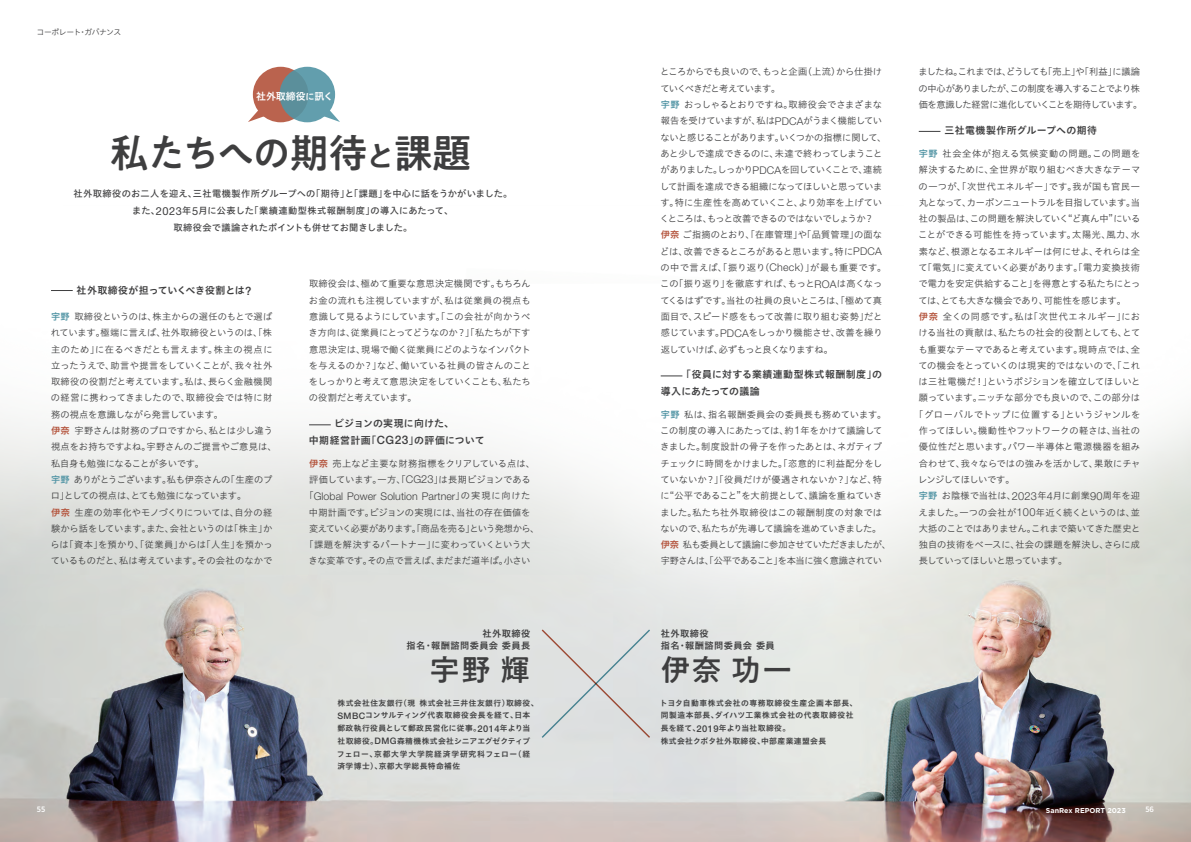
<style>
.page{position:relative;width:1191px;height:842px;background:#fff}
.page>*{position:absolute;margin:0;border:0;box-sizing:border-box;transform-origin:0 0}
.t1{font:500 39.7px "PA1 Gothic Std";letter-spacing:-.055em;color:#3e3e3f}
.t2{font:500 29.8px "PA1 Gothic Std";color:#3e3e3f}
.t3{font:300 10.6px "Helvetica Neue LT Std";letter-spacing:.005em;color:#3e3e3f}
.t4{font:9.9px/16.3px "Hiragino UD Sans Std W6";letter-spacing:.035em;color:#3e3e3f}
.t5{font:9.9px "Hiragino UD Sans Std W6";color:#3e3e3f}
.t6{font:9.9px "Hiragino UD Sans Std W6";color:#fff}
.t7{font:9.2px/16.3px "Hiragino UD Sans Std W3";letter-spacing:-.01em;color:#3e3e3f}
.t8{font:9.2px/17px "Hiragino UD Sans Std W5";letter-spacing:.025em;color:#3e3e3f;text-align:center}
.t9{font:9.2px/16.3px "Hiragino UD Sans Std W3";letter-spacing:-.06em;color:#3e3e3f}
.t10{font:9.2px "Hiragino UD Sans Std W3";letter-spacing:.02em;color:#3e3e3f}
.t11{font:9.2px "Hiragino UD Sans Std W3";letter-spacing:.01em;color:#3e3e3f}
.t12{font:9.2px "Hiragino UD Sans Std W3";letter-spacing:.045em;color:#3e3e3f}
.t13{font:9.2px/12.1px "Hiragino UD Sans Std W6";letter-spacing:.05em;color:#3e3e3f}
.t14{font:9.2px "Hiragino UD Sans Std W3";letter-spacing:-.05em;color:#3e3e3f}
.t15{font:9.2px "Hiragino UD Sans Std W3";letter-spacing:-.065em;color:#3e3e3f}
.t16{font:9.2px "Hiragino UD Sans Std W3";letter-spacing:-.04em;color:#3e3e3f}
.t17{font:9.2px "Hiragino UD Sans Std W3";letter-spacing:.03em;color:#3e3e3f}
.t18{font:9.2px "Hiragino UD Sans Std W3";letter-spacing:.055em;color:#3e3e3f}
.t19{font:9.2px "Hiragino UD Sans Std W3";letter-spacing:.025em;color:#3e3e3f}
.t20{font:9.2px "Hiragino UD Sans Std W3";letter-spacing:.06em;color:#3e3e3f}
.t21{font:7.8px/12.8px "Hiragino UD Sans Std W6";letter-spacing:.055em;color:#3e3e3f}
.t22{font:7.8px "Hiragino UD Sans Std W3";letter-spacing:-.065em;color:#3e3e3f}
.t23{font:500 7.8px "Gotham Narrow";color:#fff}
.t24{font:700 7.1px "Gotham";color:#fff}
.s1{font-size:9.2px}
.s2{font-size:31.2px}
.s3{font-family:"Helvetica Neue LT Std";font-size:11.1px}
.s4{font-family:"Helvetica Neue LT Std";font-weight:500;font-size:11.4px}
.s5{font-family:"Hiragino UD Sans Std W6";color:#5194a4}
.s6{font-family:"Hiragino UD Sans Std W6";color:#b3523a}
.s7{font-family:"Helvetica Neue LT Std";font-weight:500;font-size:11.9px}
.s8{font-family:"Helvetica Neue LT Std";font-weight:300;font-size:10.6px}
.s9{font-family:"Helvetica Neue LT Std";font-weight:300;font-size:11.1px}
.s10{font-family:"Hiragino UD Sans Std W3";font-weight:400;font-size:9.2px}
.s11{font-family:"Helvetica Neue LT Std";font-weight:500;font-size:9px}
.s12{font-family:"Helvetica Neue LT Std";font-weight:500;font-size:9.4px}
</style>
<div class="page">
<img style="left:0;top:375px;width:1191px;height:467px">
<svg style="left:51px;top:290px;width:22px;height:1px"></svg>
<svg style="left:660px;top:376px;width:22px;height:1px"></svg>
<svg style="left:918px;top:131px;width:22px;height:1px"></svg>
<svg style="left:309px;top:424px;width:22px;height:1px"></svg>
<div style="left:540px;top:628px;width:111px;height:111px;background:#dee1e0"></div>
<div style="left:253px;top:67px;width:55px;height:55px;background:#ba634e;border-radius:50%"></div>
<svg style="left:248px;top:106px;width:20px;height:16px"></svg>
<div style="left:279px;top:67px;width:56px;height:55px;background:linear-gradient(to right,#5d8b96,#63a3b3);border-radius:50%"></div>
<svg style="left:320px;top:106px;width:20px;height:16px"></svg>
<p class="t22" style="left:36px;top:26px;width:86px">コーポレート・ガバナンス</p>
<p class="t6" style="left:256px;top:88px;width:79px">社外取締役<span class="s1">に</span>訊く</p>
<h1 class="t1" style="left:110px;top:130px;width:363px">私たちへの期待<span class="s2">と</span>課題</h1>
<p class="t8" style="left:74px;top:185px;width:440px">社外取締役のお二人を迎え、三社電機製作所グループへの「期待」と「課題」を中心に話をうかがいました。また、<span class="s3">2023</span>年<span class="s3">5</span>月に公表した「業績連動型株式報酬制度」の導入にあたって、<br>取締役会で議論されたポイントも併せてお聞きしました。</p>
<p class="t5" style="left:77px;top:283px;width:176px">社外取締役が担っていくべき役割とは<span class="s4">?</span></p>
<p class="t7" style="left:51px;top:308px;width:228px"><span class="s5">宇野</span>取締役というのは、株主からの選任のもとで選ばれています。極端に言えば、社外取締役というのは、「株主のため」に在るべきだとも言えます。株主の視点に立ったうえで、助言や提言をしていくことが、我々社外取締役の役割だと考えています。私は、長らく金融機関の経営に携わってきましたので、取締役会では特に財務の視点を意識しながら発言しています。<br><span class="s6">伊奈</span>宇野さんは財務のプロですから、私とは少し違う視点をお持ちですよね。宇野さんのご提言やご意見は、私自身も勉強になることが多いです。<br><span class="s5">宇野</span>ありがとうございます。私も伊奈さんの「生産のプロ」としての視点は、とても勉強になっています。<br><span class="s6">伊奈</span>生産の効率化やモノづくりについては、自分の経験から話をしています。また、会社というのは「株主」からは「資本」を預かり、「従業員」からは「人生」を預かっているものだと、私は考えています。その会社のなかで</p>
<p class="t7" style="left:309px;top:275px;width:224px;text-align:justify">取締役会は、極めて重要な意思決定機関です。もちろんお金の流れも注視していますが、私は従業員の視点も意識して見るようにしています。「この会社が向かうべき方向は、従業員にとってどうなのか？」「私たちが下す意思決定は、現場で働く従業員にどのようなインパクトを与えるのか？」など、働いている社員の皆さんのことをしっかりと考えて意思決定をしていくことも、私たちの役割だと考えています。</p>
<p class="t4" style="left:309px;top:415px;width:177px;text-align:center">ビジョンの実現に向けた、<br>中期経営計画「<span class="s4">CG</span><span class="s7">23</span>」の評価について</p>
<p class="t7" style="left:309px;top:454px;width:227px"><span class="s6">伊奈</span>売上など主要な財務指標をクリアしている点は、評価しています。一方、「<span class="s8">CG</span><span class="s9">23</span>」は長期ビジョンである</p>
<p class="t3" style="left:304px;top:489px;width:227px"><span class="s10">「</span>Global Power Solution Partner<span class="s10">」の実現に向けた</span></p>
<p class="t7" style="left:309px;top:503px;width:223px">中期計画です。ビジョンの実現には、当社の存在価値を</p>
<p class="t15" style="left:309px;top:521px;width:232px">変えていく必要があります。「商品を売る」という発想から、</p>
<p class="t7" style="left:304px;top:536px;width:227px">「課題を解決するパートナー」に変わっていくという大</p>
<p class="t7" style="left:309px;top:552px;width:223px">きな変革です。その点で言えば、まだまだ道半ば。小さい</p>
<p class="t7" style="left:660px;top:63px;width:228px">ところからでも良いので、もっと企画（上流）から仕掛けていくべきだと考えています。<br><span class="s5">宇野</span>おっしゃるとおりですね。取締役会でさまざまな報告を受けていますが、私は<span class="s8">PDCA</span>がうまく機能していないと感じることがあります。いくつかの指標に関して、あと少しで達成できるのに、未達で終わってしまうことがありました。しっかり<span class="s8">PDCA</span>を回していくことで、連続して計画を達成できる組織になってほしいと思っています。特に生産性を高めていくこと、より効率を上げていくところは、もっと改善できるのではないでしょうか？<br><span class="s6">伊奈</span>ご指摘のとおり、「在庫管理」や「品質管理」の面などは、改善できるところがあると思います。特に<span class="s8">PDCA</span>の中で言えば、「振り返り（<span class="s8">Check</span>）」が最も重要です。この「振り返り」を徹底すれば、もっと<span class="s8">ROA</span>は高くなってくるはずです。当社の社員の良いところは、「極めて真面目で、スピード感をもって改善に取り組む姿勢」だと感じています。<span class="s8">PDCA</span>をしっかり機能させ、改善を繰り返していけば、必ずもっと良くなりますね。</p>
<p class="t4" style="left:660px;top:366px;width:223px;text-indent:21px">「役員に対する業績連動型株式報酬制度」の導入にあたっての議論</p>
<p class="t7" style="left:660px;top:406px;width:232px"><span class="s5">宇野</span>私は、指名報酬委員会の委員長も務めています。この制度の導入にあたっては、約<span class="s9">1</span>年をかけて議論してきました。制度設計の骨子を作ったあとは、ネガティブチェックに時間をかけました。「恣意的に利益配分をしていないか？」「役員だけが優遇されないか？」など、特に“公平であること”を大前提として、議論を重ねていきました。私たち社外取締役はこの報酬制度の対象ではないので、私たちが先導して議論を進めていきました。<span class="s6">伊奈</span>私も委員として議論に参加させていただきましたが、宇野さんは、「公平であること」を本当に強く意識されてい</p>
<p class="t23" style="left:37px;top:805px;width:10px">55</p>
<p class="t13" style="left:407px;top:627px;width:125px;text-align:right">社外取締役<br>指名・報酬諮問委員会委員長</p>
<h2 class="t2" style="left:430px;top:652px;width:102px">宇野 輝</h2>
<p class="t21" style="left:337px;top:696px;width:203px">株式会社住友銀行（現株式会社三井住友銀行）取締役、<br><span class="s11">SMBC</span>コンサルティング代表取締役会長を経て、日本郵政執行役員として郵政民営化に従事。<span class="s12">2014</span>年より当社取締役。<span class="s11">DMG</span>森精機株式会社シニアエグゼクティブフェロー、京都大学大学院経済学研究科フェロー（経済学博士）、京都大学総長特命補佐</p>
<p class="t21" style="left:660px;top:696px;width:199px">トヨタ自動車株式会社の専務取締役生産企画本部長、同製造本部長、ダイハツ工業株式会社の代表取締役社長を経て、<span class="s12">2019</span>年より当社取締役。<br>株式会社クボタ社外取締役、中部産業連盟会長</p>
<p class="t13" style="left:660px;top:627px;width:116px">社外取締役<br>指名・報酬諮問委員会委員</p>
<h2 class="t2" style="left:660px;top:652px;width:133px">伊奈 功一</h2>
<p class="t9" style="left:918px;top:63px;width:225px">ましたね。これまでは、どうしても「売上」や「利益」に議論の中心がありましたが、この制度を導入することでより株価を意識した経営に進化していくことを期待しています。</p>
<p class="t4" style="left:944px;top:121px;width:154px">三社電機製作所グループへの期待</p>
<p class="t20" style="left:918px;top:147px;width:223px"><span class="s5">宇野</span>社会全体が抱える気候変動の問題。この問題を</p>
<p class="t10" style="left:918px;top:163px;width:223px">解決するために、全世界が取り組むべき大きなテーマ</p>
<p class="t12" style="left:918px;top:179px;width:223px">の一つが、「次世代エネルギー」です。我が国も官民一</p>
<p class="t16" style="left:918px;top:195px;width:223px">丸となって、カーボンニュートラルを目指しています。当</p>
<p class="t7" style="left:918px;top:210px;width:223px">社の製品は、この問題を解決していく“ど真ん中”にいる</p>
<p class="t10" style="left:918px;top:228px;width:223px">ことができる可能性を持っています。太陽光、風力、水</p>
<p class="t7" style="left:918px;top:243px;width:223px">素など、根源となるエネルギーは何にせよ、それらは全</p>
<p class="t7" style="left:918px;top:259px;width:223px">て「電気」に変えていく必要があります。「電力変換技術</p>
<p class="t7" style="left:918px;top:275px;width:223px">で電力を安定供給すること」を得意とする私たちにとっ</p>
<p class="t7" style="left:918px;top:291px;width:209px">ては、とても大きな機会であり、可能性を感じます。</p>
<p class="t12" style="left:918px;top:310px;width:223px"><span class="s6">伊奈</span>全くの同感です。私は「次世代エネルギー」にお</p>
<p class="t17" style="left:918px;top:326px;width:223px">ける当社の貢献は、私たちの社会的役割としても、とて</p>
<p class="t7" style="left:918px;top:340px;width:223px">も重要なテーマであると考えています。現時点では、全</p>
<p class="t10" style="left:918px;top:358px;width:223px">ての機会をとっていくのは現実的ではないので、「これ</p>
<p class="t7" style="left:918px;top:373px;width:223px">は三社電機だ！」というポジションを確立してほしいと</p>
<p class="t7" style="left:918px;top:389px;width:223px">願っています。ニッチな部分でも良いので、この部分は</p>
<p class="t18" style="left:914px;top:407px;width:227px">「グローバルでトップに位置する」というジャンルを</p>
<p class="t7" style="left:918px;top:422px;width:223px">作ってほしい。機動性やフットワークの軽さは、当社の</p>
<p class="t19" style="left:918px;top:440px;width:223px">優位性だと思います。パワー半導体と電源機器を組み</p>
<p class="t11" style="left:918px;top:456px;width:223px">合わせて、我々ならではの強みを活かして、果敢にチャ</p>
<p class="t14" style="left:918px;top:472px;width:98px">レンジしてほしいです。</p>
<p class="t11" style="left:918px;top:489px;width:223px"><span class="s5">宇野</span>お陰様で当社は、<span class="s9">2023</span>年<span class="s9">4</span>月に創業<span class="s9">90</span>周年を迎</p>
<p class="t7" style="left:918px;top:503px;width:223px">えました。一つの会社が<span class="s9">100</span>年近く続くというのは、並</p>
<p class="t7" style="left:918px;top:520px;width:223px">大抵のことではありません。これまで築いてきた歴史と</p>
<p class="t7" style="left:918px;top:536px;width:223px">独自の技術をベースに、社会の課題を解決し、さらに成</p>
<p class="t14" style="left:918px;top:554px;width:150px">長していってほしいと思っています。</p>
<p class="t24" style="left:1046px;top:805px;width:81px">SanRex REPORT 2023</p>
<p class="t23" style="left:1145px;top:805px;width:10px">56</p>
</div>
